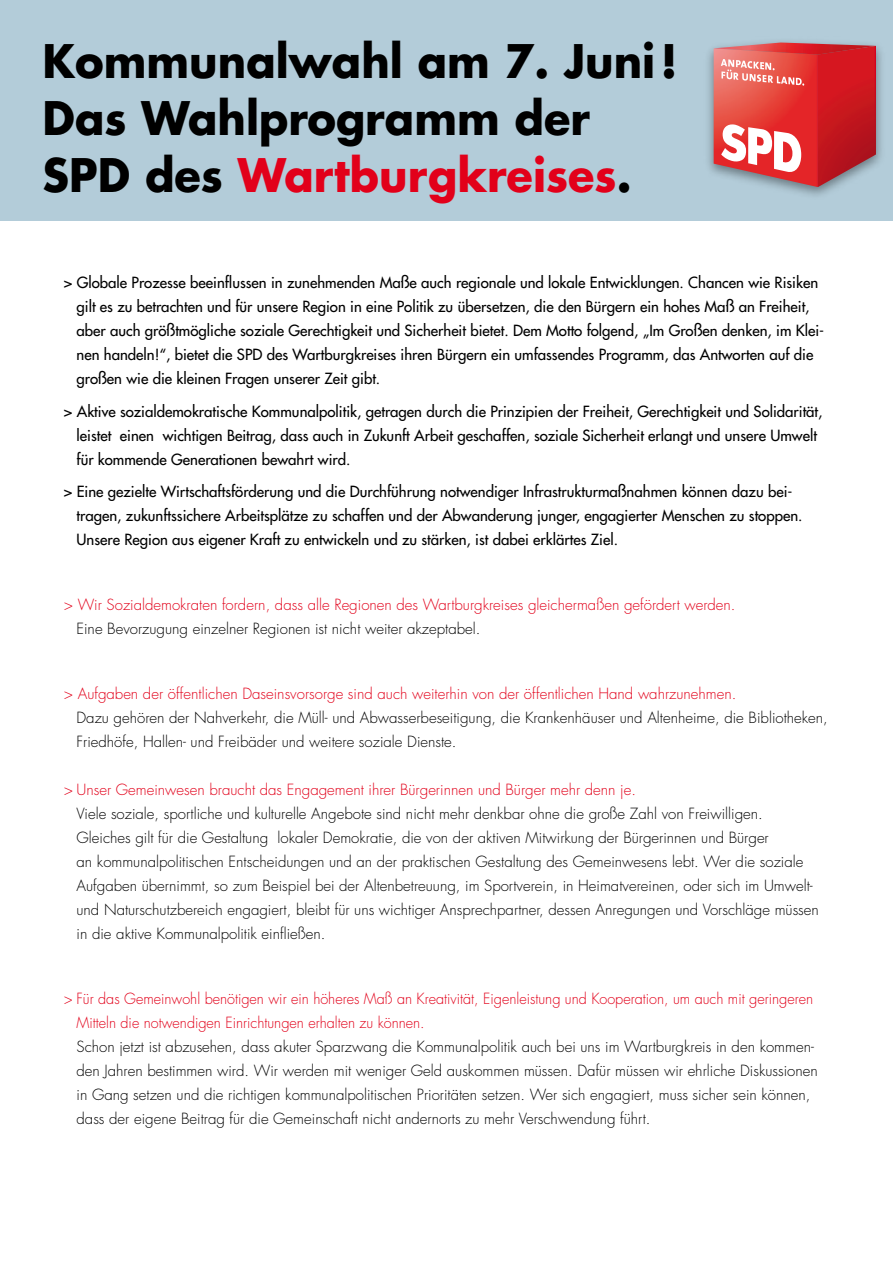
<style>
.page{position:relative;width:893px;height:1263px;background:#fff}
.page>*{position:absolute;margin:0;border:0;box-sizing:border-box;transform-origin:0 0}
.t1{font:700 45px/57px "Futura";color:#000;scale:.96 1}
.t2{font:300 15px/24px "Futura";color:#000}
.t3{font:15px/24px "Futura";color:#000}
.t4{font:300 15px "Futura";color:#e2001a}
.t5{font:300 15px/24px "Futura";color:#e2001a;scale:.96 1}
.s1{color:#e2001a}
</style>
<div class="page">
<div style="left:0;top:0;width:893px;height:221px;background:#b3ccd9"></div>
<div style="left:704px;top:37px;width:183px;height:164px;background:#000;opacity:.4"></div>
<img style="left:714px;top:55px;width:104px;height:132px">
<img style="left:818px;top:55px;width:58px;height:132px">
<img style="left:714px;top:43px;width:162px;height:12px">
<svg style="left:721px;top:124px;width:80px;height:50px;background:#ed9697"></svg>
<svg style="left:721px;top:59px;width:83px;height:27px;background:#ed8078"></svg>
<h1 class="t1" style="left:43px;top:32px;width:663px">Kommunalwahl am 7. Juni!<br>Das Wahlprogramm der<br>SPD des <span class="s1">Wartburgkreises</span>.</h1>
<p class="t3" style="left:77px;top:271px;width:749px;text-indent:-13px">&gt; Globale Prozesse beeinflussen in zunehmenden Maße auch regionale und lokale Entwicklungen. Chancen wie Risiken gilt es zu betrachten und für unsere Region in eine Politik zu übersetzen, die den Bürgern ein hohes Maß an Freiheit, aber auch größtmögliche soziale Gerechtigkeit und Sicherheit bietet. Dem Motto folgend, „Im Großen denken, im Klei&shy;nen handeln!“, bietet die SPD des Wartburgkreises ihren Bürgern ein umfassendes Programm, das Antworten auf die großen wie die kleinen Fragen unserer Zeit gibt.</p>
<p class="t3" style="left:77px;top:399px;width:747px;text-indent:-13px">&gt; Aktive sozialdemokratische Kommunalpolitik, getragen durch die Prinzipien der Freiheit, Gerechtigkeit und Solidarität, leistet einen wichtigen Beitrag, dass auch in Zukunft Arbeit geschaffen, soziale Sicherheit erlangt und unsere Umwelt für kommende Generationen bewahrt wird.</p>
<p class="t3" style="left:77px;top:480px;width:727px;text-indent:-13px">&gt; Eine gezielte Wirtschaftsförderung und die Durchführung notwendiger Infrastrukturmaßnahmen können dazu bei&shy;tragen, zukunftssichere Arbeitsplätze zu schaffen und der Abwanderung junger, engagierter Menschen zu stoppen.<br>Unsere Region aus eigener Kraft zu entwickeln und zu stärken, ist dabei erklärtes Ziel.</p>
<p class="t4" style="left:64px;top:596px;width:673px">&gt; Wir Sozialdemokraten fordern, dass alle Regionen des Wartburgkreises gleichermaßen gefördert werden.</p>
<p class="t2" style="left:77px;top:617px;width:405px">Eine Bevorzugung einzelner Regionen ist nicht weiter akzeptabel.</p>
<p class="t4" style="left:64px;top:685px;width:674px">&gt; Aufgaben der öffentlichen Daseinsvorsorge sind auch weiterhin von der öffentlichen Hand wahrzunehmen.</p>
<p class="t2" style="left:77px;top:706px;width:753px">Dazu gehören der Nahverkehr, die Müll- und Abwasserbeseitigung, die Krankenhäuser und Altenheime, die Bibliotheken,<br>Friedhöfe, Hallen- und Freibäder und weitere soziale Dienste.</p>
<p class="t4" style="left:64px;top:781px;width:574px">&gt; Unser Gemeinwesen braucht das Engagement ihrer Bürgerinnen und Bürger mehr denn je.</p>
<p class="t2" style="left:77px;top:802px;width:744px">Viele soziale, sportliche und kulturelle Angebote sind nicht mehr denkbar ohne die große Zahl von Freiwilligen.<br>Gleiches gilt für die Gestaltung lokaler Demokratie, die von der aktiven Mitwirkung der Bürgerinnen und Bürger<br>an kommunalpolitischen Entscheidungen und an der praktischen Gestaltung des Gemeinwesens lebt. Wer die soziale Aufgaben übernimmt, so zum Beispiel bei der Altenbetreuung, im Sportverein, in Heimatvereinen, oder sich im Umwelt&shy;und Naturschutzbereich engagiert, bleibt für uns wichtiger Ansprechpartner, dessen Anregungen und Vorschläge müssen in die aktive Kommunalpolitik einfließen.</p>
<p class="t5" style="left:77px;top:987px;width:769px;text-indent:-13px">&gt; Für das Gemeinwohl benötigen wir ein höheres Maß an Kreativität, Eigenleistung und Kooperation, um auch mit geringeren<br>Mitteln die notwendigen Einrichtungen erhalten zu können.</p>
<p class="t2" style="left:77px;top:1035px;width:743px">Schon jetzt ist abzusehen, dass akuter Sparzwang die Kommunalpolitik auch bei uns im Wartburgkreis in den kommen&shy;den Jahren bestimmen wird. Wir werden mit weniger Geld auskommen müssen. Dafür müssen wir ehrliche Diskussionen in Gang setzen und die richtigen kommunalpolitischen Prioritäten setzen. Wer sich engagiert, muss sicher sein können, dass der eigene Beitrag für die Gemeinschaft nicht andernorts zu mehr Verschwendung führt.</p>
</div>
